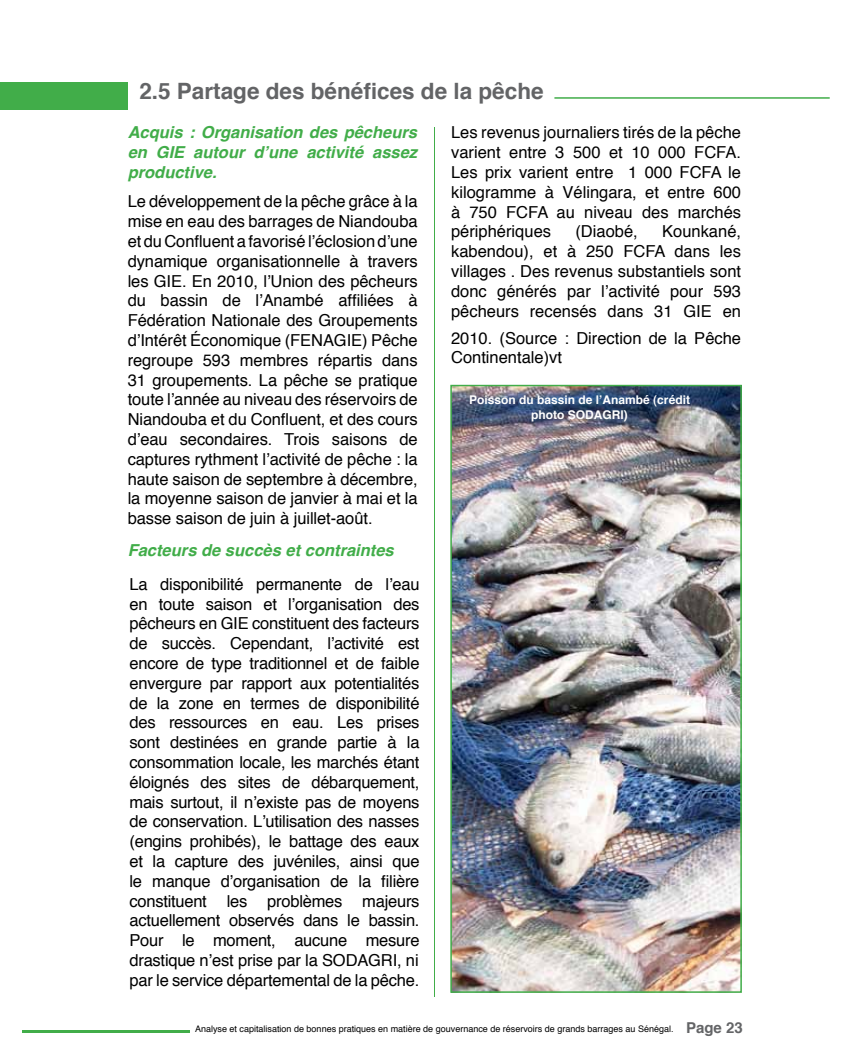
<style>
.page{position:relative;width:851px;height:1063px;background:#fff}
.page>*{position:absolute;margin:0;border:0;box-sizing:border-box;transform-origin:0 0}
.t1{font:700 22.5px "Helvetica";color:#636466}
.t2{font:16.5px/19.8px "Helvetica";color:#000;text-align:justify}
.t3{font:italic 700 16.5px/19.8px "Helvetica";color:#41ad49;text-align:justify}
.t4{font:700 12px/14.4px "Helvetica";color:#fff;text-align:center}
.t5{font:9px "Helvetica";color:#000}
.s1{font-weight:700;font-size:15px;color:#636466}
</style>
<div class="page">
<hr style="left:434px;top:127px;width:1px;height:870px;background:#41ad49">
<img style="left:453px;top:388px;width:285px;height:602px">
<div style="left:450px;top:385px;width:291px;height:608px;border:2px solid #41ad49"></div>
<div style="left:0;top:82px;width:128px;height:28px;background:#41ad49"></div>
<hr style="left:554px;top:97px;width:275px;height:2px;background:#41ad49">
<hr style="left:23px;top:1031px;width:167px;height:2px;background:#41ad49">
<h1 class="t1" style="left:139px;top:73px;width:405px">2.5 Partage des bénéfices de la pêche</h1>
<p class="t3" style="left:128px;top:123px;width:291px">Acquis : Organisation des pêcheurs en GIE autour d’une activité assez productive.</p>
<p class="t2" style="left:128px;top:192px;width:291px">Le développement de la pêche grâce à la mise en eau des barrages de Niandouba et du Confluent a favorisé l’éclosion d’une dynamique organisationnelle à travers les GIE. En 2010, l’Union des pêcheurs du bassin de l’Anambé affiliées à Fédération Nationale des Groupements d’Intérêt Économique (FENAGIE) Pêche regroupe 593 membres répartis dans 31 groupements. La pêche se pratique toute l’année au niveau des réservoirs de Niandouba et du Confluent, et des cours d’eau secondaires. Trois saisons de captures rythment l’activité de pêche : la haute saison de septembre à décembre, la moyenne saison de janvier à mai et la basse saison de juin à juillet-août.</p>
<p class="t3" style="left:128px;top:541px;width:267px">Facteurs de succès et contraintes</p>
<p class="t2" style="left:129px;top:575px;width:291px">La disponibilité permanente de l’eau en toute saison et l’organisation des pêcheurs en GIE constituent des facteurs de succès. Cependant, l’activité est encore de type traditionnel et de faible envergure par rapport aux potentialités de la zone en termes de disponibilité des ressources en eau. Les prises sont destinées en grande partie à la consommation locale, les marchés étant éloignés des sites de débarquement, mais surtout, il n’existe pas de moyens de conservation. L’utilisation des nasses (engins prohibés), le battage des eaux et la capture des juvéniles, ainsi que le manque d’organisation de la filière constituent les problèmes majeurs actuellement observés dans le bassin.<br>Pour le moment, aucune mesure drastique n’est prise par la SODAGRI, ni par le service départemental de la pêche.</p>
<p class="t2" style="left:451px;top:123px;width:291px">Les revenus journaliers tirés de la pêche varient entre 3 500 et 10 000 FCFA.<br>Les prix varient entre 1 000 FCFA le kilogramme à Vélingara, et entre 600 à 750 FCFA au niveau des marchés périphériques</p>
<p class="t2" style="left:451px;top:222px;width:291px;text-indent:211px">Kounkané, kabendou), et à 250 FCFA dans les villages . Des revenus substantiels sont donc générés par l’activité pour 593 pêcheurs recensés dans 31 GIE en</p>
<p class="t2" style="left:451px;top:328px;width:291px">2010. (Source : Direction de la Pêche<br>Continentale)vt</p>
<p class="t2" style="left:575px;top:222px;width:64px">(Diaobé,</p>
<p class="t4" style="left:469px;top:393px;width:222px">Poisson du bassin de l’Anambé (crédit photo SODAGRI)</p>
<p class="t5" style="left:195px;top:1022px;width:549px">Analyse et capitalisation de bonnes pratiques en matière de gouvernance de réservoirs de grands barrages au Sénégal. <span class="s1">Page 23</span></p>
</div>
